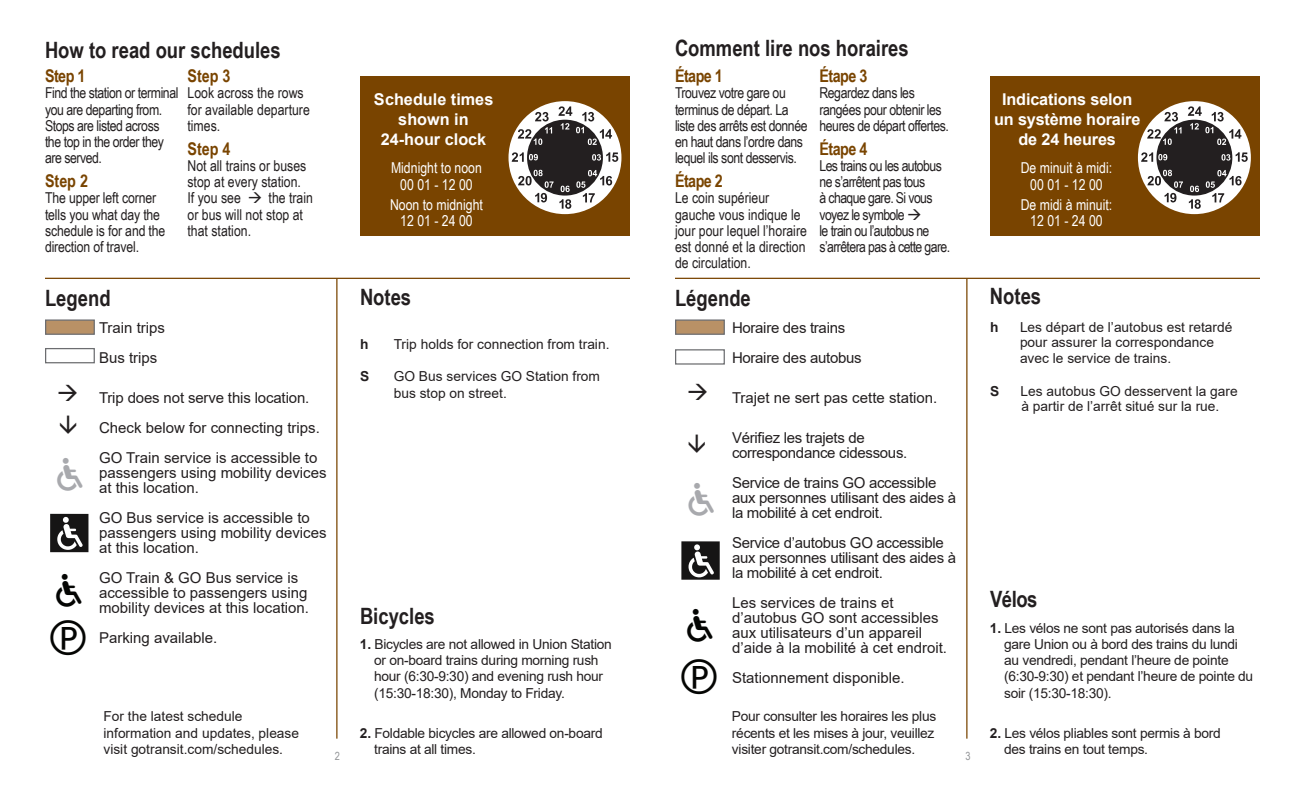
<style>
.page{position:relative;width:1305px;height:799px;background:#fff}
.page>*{position:absolute;margin:0;border:0;box-sizing:border-box;transform-origin:0 0}
.t1{font:700 22.5px "Arial Narrow";color:#231f20}
.t2{font:700 17.5px "Arial Narrow";letter-spacing:-.03em;color:#794400}
.t3{font:700 16.25px/20px "Arial";letter-spacing:-.01em;color:#fff;text-align:center}
.t4{font:15px/15px "Arial";color:#231f20}
.t5{font:15px/16.2px "Arial Narrow";letter-spacing:-.03em;color:#231f20}
.t6{font:15px/15px "Arial";letter-spacing:-.02em;color:#231f20}
.t7{font:15px/16.2px "Arial Narrow";color:#231f20}
.t8{font:15px/16.2px "Arial Narrow";color:#fff;text-align:center}
.t9{font:15px/16.2px "Arial Narrow";letter-spacing:-.01em;color:#231f20}
.t10{font:13.75px/16.2px "Arial";letter-spacing:-.02em;color:#231f20}
.t11{font:13.75px/16.2px "Arial";color:#231f20}
.t12{font:700 13.75px "Arial";color:#231f20}
.t13{font:11.25px "Arial Narrow";color:#939598}
.s1{font-weight:700}
</style>
<div class="page">
<div style="left:45px;top:348px;width:50px;height:15px;border:1px solid #6c6d70"></div>
<div style="left:45px;top:319px;width:50px;height:16px;background:#b99166;border:1px solid #6c6d70"></div>
<div style="left:675px;top:349px;width:50px;height:16px;border:1px solid #6c6d70"></div>
<div style="left:675px;top:319px;width:50px;height:16px;background:#b99166;border:1px solid #6c6d70"></div>
<img style="left:50px;top:514px;width:38px;height:38px">
<img style="left:57px;top:517px;width:26px;height:33px">
<img style="left:681px;top:541px;width:39px;height:39px">
<img style="left:689px;top:544px;width:25px;height:33px">
<hr style="left:45px;top:278px;width:585px;height:1px;background:#794400">
<hr style="left:675px;top:278px;width:585px;height:1px;background:#794400">
<hr style="left:336px;top:279px;width:2px;height:459px;background:#794400">
<hr style="left:966px;top:279px;width:2px;height:459px;background:#794400">
<div style="left:360px;top:77px;width:270px;height:159px;background:#794400"></div>
<div style="left:509px;top:101px;width:112px;height:113px;background:#fff;border-radius:50%"></div>
<svg style="left:558px;top:106px;width:14px;height:10px"></svg>
<svg style="left:535px;top:112px;width:14px;height:9px"></svg>
<svg style="left:582px;top:112px;width:12px;height:9px"></svg>
<div style="left:527px;top:120px;width:76px;height:76px;background:#231f20;border-radius:50%"></div>
<svg style="left:561px;top:123px;width:8px;height:6px"></svg>
<svg style="left:518px;top:127px;width:34px;height:18px"></svg>
<svg style="left:512px;top:152px;width:26px;height:10px"></svg>
<svg style="left:518px;top:170px;width:94px;height:39px"></svg>
<svg style="left:592px;top:152px;width:26px;height:10px"></svg>
<svg style="left:576px;top:127px;width:36px;height:18px"></svg>
<div style="left:990px;top:77px;width:270px;height:159px;background:#794400"></div>
<svg style="left:1139px;top:101px;width:112px;height:110px"></svg>
<h1 class="t1" style="left:45px;top:33px;width:237px">How to read our schedules</h1>
<p class="t2" style="left:45px;top:63px;width:42px">Step 1</p>
<p class="t5" style="left:45px;top:84px;width:135px">Find the station or terminal you are departing from.<br>Stops are listed across the top in the order they are served.</p>
<p class="t2" style="left:45px;top:168px;width:45px">Step 2</p>
<p class="t9" style="left:45px;top:189px;width:122px">The upper left corner tells you what day the schedule is for and the direction of travel.</p>
<p class="t2" style="left:188px;top:63px;width:45px">Step 3</p>
<p class="t7" style="left:188px;top:84px;width:124px">Look across the rows for available departure times.</p>
<p class="t2" style="left:188px;top:135px;width:45px">Step 4</p>
<p class="t7" style="left:188px;top:157px;width:127px">Not all trains or buses stop at every station.<br>If you see → the train or bus will not stop at that station.</p>
<h1 class="t1" style="left:45px;top:281px;width:67px">Legend</h1>
<p class="t3" style="left:374px;top:90px;width:121px">Schedule times shown in<br>24-hour clock</p>
<p class="t8" style="left:391px;top:159px;width:92px">Midnight to noon<br>00 01 - 12 00</p>
<p class="t8" style="left:390px;top:196px;width:94px">Noon to midnight<br>12 01 - 24 00</p>
<h1 class="t1" style="left:675px;top:31px;width:235px">Comment lire nos horaires</h1>
<p class="t2" style="left:675px;top:63px;width:49px">Étape 1</p>
<p class="t5" style="left:675px;top:84px;width:134px">Trouvez votre gare ou terminus de départ. La liste des arrêts est donnée en haut dans l’ordre dans lequel ils sont desservis.</p>
<p class="t2" style="left:675px;top:168px;width:49px">Étape 2</p>
<p class="t7" style="left:675px;top:189px;width:133px">Le coin supérieur gauche vous indique le jour pour lequel l’horaire est donné et la direction de circulation.</p>
<p class="t2" style="left:819px;top:63px;width:49px">Étape 3</p>
<p class="t5" style="left:819px;top:84px;width:131px">Regardez dans les rangées pour obtenir les heures de départ offertes.</p>
<p class="t2" style="left:819px;top:135px;width:49px">Étape 4</p>
<p class="t5" style="left:819px;top:157px;width:132px">Les trains ou les autobus ne s’arrêtent pas tous<br>à chaque gare. Si vous voyez le symbole →<br>le train ou l’autobus ne s’arrêtera pas à cette gare.</p>
<h1 class="t1" style="left:360px;top:280px;width:53px">Notes</h1>
<h1 class="t1" style="left:675px;top:281px;width:77px">Légende</h1>
<p class="t4" style="left:99px;top:312px;width:68px;line-height:30px">Train trips<br>Bus trips</p>
<p class="t4" style="left:99px;top:382px;width:222px;line-height:30px">Trip does not serve this location.<br>Check below for connecting trips.<br>GO Train service is accessible to</p>
<p class="t4" style="left:99px;top:465px;width:229px">passengers using mobility devices at this location.</p>
<p class="t4" style="left:99px;top:510px;width:229px">GO Bus service is accessible to passengers using mobility devices at this location.</p>
<p class="t4" style="left:99px;top:570px;width:212px">GO Train &amp; GO Bus service is accessible to passengers using mobility devices at this location.</p>
<p class="t4" style="left:99px;top:630px;width:120px">Parking available.</p>
<p class="t6" style="left:732px;top:312px;width:131px;line-height:30px">Horaire des trains<br>Horaire des autobus</p>
<p class="t4" style="left:732px;top:390px;width:207px">Trajet ne sert pas cette station.</p>
<p class="t6" style="left:732px;top:430px;width:177px">Vérifiez les trajets de correspondance cidessous.</p>
<p class="t6" style="left:732px;top:475px;width:226px">Service de trains GO accessible aux personnes utilisant des aides à la mobilité à cet endroit.</p>
<p class="t6" style="left:732px;top:535px;width:226px">Service d’autobus GO accessible aux personnes utilisant des aides à la mobilité à cet endroit.</p>
<p class="t4" style="left:732px;top:595px;width:217px">Les services de trains et d’autobus GO sont accessibles aux utilisateurs d’un appareil d’aide à la mobilité à cet endroit.</p>
<p class="t4" style="left:732px;top:670px;width:174px">Stationnement disponible.</p>
<p class="t12" style="left:360px;top:334px;width:10px">h</p>
<p class="t11" style="left:394px;top:336px;width:217px">Trip holds for connection from train.</p>
<p class="t12" style="left:360px;top:367px;width:11px">S</p>
<p class="t11" style="left:394px;top:368px;width:208px">GO Bus services GO Station from bus stop on street.</p>
<h1 class="t1" style="left:360px;top:598px;width:76px">Bicycles</h1>
<p class="t10" style="left:374px;top:636px;width:239px;text-indent:-14px"><span class="s1">1.</span> Bicycles are not allowed in Union Station or on-board trains during morning rush hour (6:30-9:30) and evening rush hour (15:30-18:30), Monday to Friday.</p>
<p class="t10" style="left:374px;top:724px;width:230px;text-indent:-14px"><span class="s1">2.</span> Foldable bicycles are allowed on-board trains at all times.</p>
<p class="t11" style="left:104px;top:708px;width:197px">For the latest schedule information and updates, please visit gotransit.com/schedules.</p>
<p class="t10" style="left:732px;top:708px;width:206px">Pour consulter les horaires les plus récents et les mises à jour, veuillez visiter gotransit.com/schedules.</p>
<p class="t13" style="left:335px;top:747px;width:7px">2</p>
<p class="t13" style="left:966px;top:747px;width:7px">3</p>
<p class="t3" style="left:994px;top:90px;width:148px">Indications selon un système horaire de 24 heures</p>
<p class="t8" style="left:1021px;top:159px;width:93px">De minuit à midi:<br>00 01 - 12 00</p>
<p class="t8" style="left:1021px;top:196px;width:93px">De midi à minuit:<br>12 01 - 24 00</p>
<h1 class="t1" style="left:990px;top:279px;width:53px">Notes</h1>
<p class="t12" style="left:990px;top:318px;width:10px">h</p>
<p class="t11" style="left:1020px;top:320px;width:214px;line-height:15px">Les départ de l’autobus est retardé pour assurer la correspondance avec le service de trains.</p>
<p class="t12" style="left:990px;top:382px;width:11px">S</p>
<p class="t11" style="left:1021px;top:384px;width:219px;line-height:15px">Les autobus GO desservent la gare à partir de l’arrêt situé sur la rue.</p>
<h1 class="t1" style="left:990px;top:582px;width:49px">Vélos</h1>
<p class="t10" style="left:1004px;top:619px;width:251px;text-indent:-14px"><span class="s1">1.</span> Les vélos ne sont pas autorisés dans la gare Union ou à bord des trains du lundi au vendredi, pendant l’heure de pointe (6:30-9:30) et pendant l’heure de pointe du soir (15:30-18:30).</p>
<p class="t10" style="left:1004px;top:724px;width:218px;text-indent:-14px"><span class="s1">2.</span> Les vélos pliables sont permis à bord des trains en tout temps.</p>
</div>
